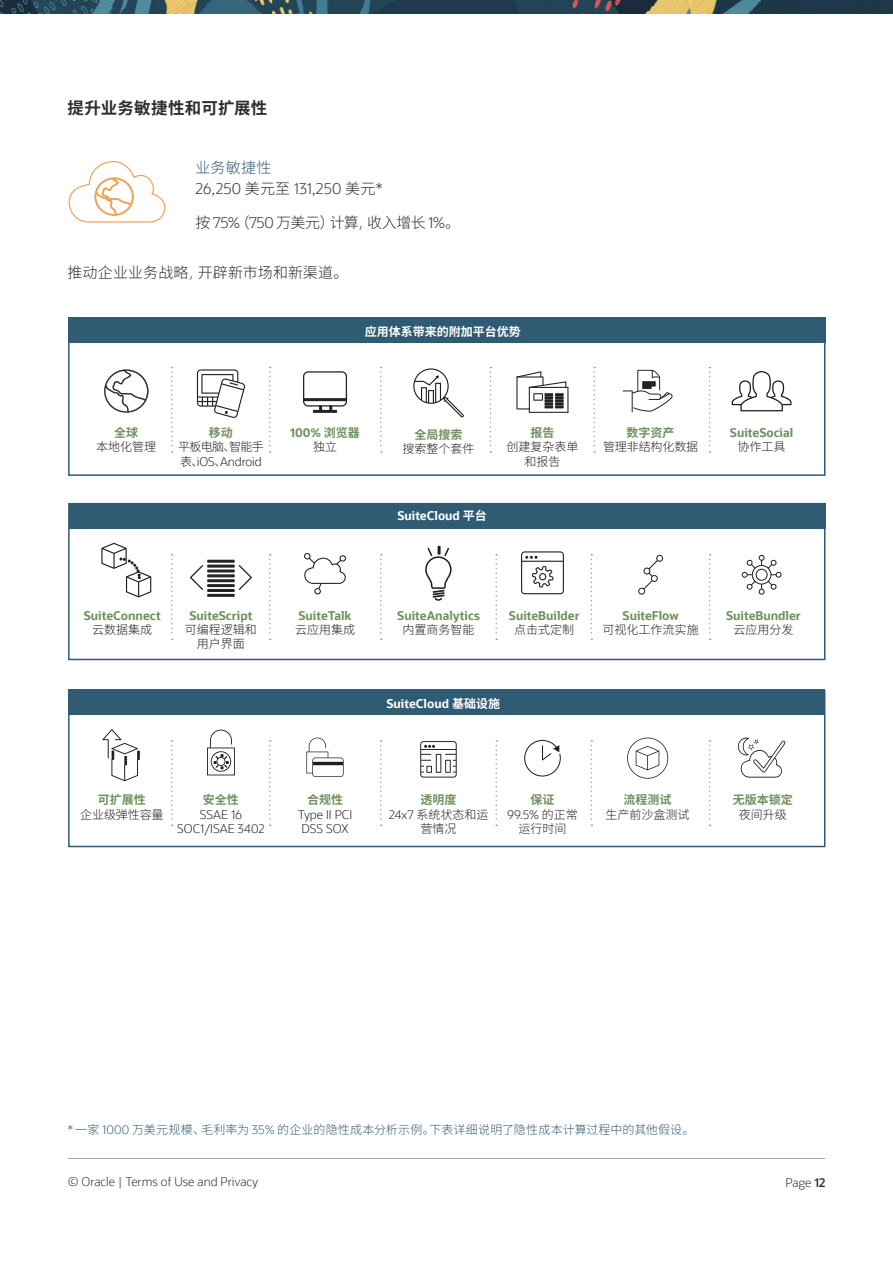
<style>
.page{position:relative;width:893px;height:1263px;background:#fff}
.page>*{position:absolute;margin:0;border:0;box-sizing:border-box;transform-origin:0 0}
.H2_Main_Body_Header{font:700 16.5px "Noto Sans SC";letter-spacing:.01em;color:#312d2a}
.Main_Body_2016{font:300 15px "Noto Sans SC";letter-spacing:-.04em;color:#312d2a}
.Main_Body_2016-2{font:300 15px "Oracle Sans";letter-spacing:.015em;color:#312d2a}
.Main_Body_2016-3{font:300 15px "Noto Sans SC";letter-spacing:.005em;color:#312d2a}
.Main_Body_2016-4{font:300 15px "Noto Sans SC";letter-spacing:.02em;color:#325c72}
.Body{font:700 12px/14.4px "Oracle Sans";color:#6f915d;text-align:center}
.Body-2{font:300 12px/14.4px "Noto Sans SC";color:#231f20;text-align:center}
.Main_Body_2016-5{font:300 12px "Noto Sans SC";letter-spacing:.01em;color:#325c72}
.Body-3{font:300 12px/14.4px "Oracle Sans";color:#231f20;text-align:center}
.t1{font:300 12px "Oracle Sans";color:#312d2a}
.Body-4{font:700 12px "Oracle Sans";color:#fff}
.Body-5{font:700 12px "Noto Sans SC";color:#fff}
.Body-6{font:700 12px/14.4px "Noto Sans SC";color:#6f915d;text-align:center}
.s1{font-family:"Noto Sans SC"}
.s2{font-family:"Oracle Sans"}
.s3{font-family:"Microsoft Ya Hei"}
.s4{font-weight:700;color:#6f915d}
.s5{font-family:"Noto Sans SC";font-weight:300;color:#231f20}
.s6{font-family:"Noto Sans SC";font-weight:700;color:#6f915d}
.s7{font-weight:300;color:#231f20}
.s8{font-weight:600}
</style>
<div class="page">
<img style="left:0;top:0;width:893px;height:13px">
<svg style="left:68px;top:161px;width:97px;height:62px"></svg>
<div style="left:68px;top:319px;width:757px;height:157px;border:2px solid #2f5c72"></div>
<div style="left:68px;top:503px;width:757px;height:157px;border:2px solid #2f5c72"></div>
<div style="left:68px;top:690px;width:757px;height:157px;border:2px solid #2f5c72"></div>
<div style="left:68px;top:317px;width:757px;height:26px;background:#2f5c72"></div>
<svg style="left:104px;top:369px;width:44px;height:44px"></svg>
<svg style="left:303px;top:371px;width:44px;height:42px"></svg>
<svg style="left:516px;top:371px;width:52px;height:42px"></svg>
<svg style="left:623px;top:370px;width:50px;height:42px"></svg>
<svg style="left:732px;top:371px;width:59px;height:40px"></svg>
<svg style="left:413px;top:368px;width:51px;height:49px"></svg>
<svg style="left:197px;top:369px;width:48px;height:49px"></svg>
<div style="left:69px;top:503px;width:756px;height:25px;background:#2f5c72"></div>
<svg style="left:101px;top:543px;width:50px;height:54px"></svg>
<svg style="left:190px;top:560px;width:62px;height:37px"></svg>
<svg style="left:304px;top:553px;width:42px;height:41px"></svg>
<svg style="left:425px;top:546px;width:27px;height:55px"></svg>
<svg style="left:521px;top:551px;width:43px;height:43px"></svg>
<svg style="left:638px;top:554px;width:25px;height:41px"></svg>
<svg style="left:742px;top:555px;width:39px;height:40px"></svg>
<div style="left:68px;top:689px;width:756px;height:26px;background:#2f5c72"></div>
<svg style="left:102px;top:729px;width:38px;height:52px"></svg>
<svg style="left:207px;top:730px;width:28px;height:45px"></svg>
<svg style="left:306px;top:738px;width:38px;height:39px"></svg>
<svg style="left:420px;top:741px;width:37px;height:36px"></svg>
<svg style="left:524px;top:740px;width:37px;height:36px"></svg>
<svg style="left:627px;top:737px;width:41px;height:42px"></svg>
<svg style="left:737px;top:737px;width:49px;height:41px"></svg>
<svg style="left:171px;top:367px;width:2px;height:86px"></svg>
<svg style="left:269px;top:367px;width:2px;height:86px"></svg>
<svg style="left:380px;top:367px;width:2px;height:86px"></svg>
<svg style="left:490px;top:367px;width:1px;height:86px"></svg>
<svg style="left:593px;top:367px;width:2px;height:86px"></svg>
<svg style="left:709px;top:367px;width:2px;height:86px"></svg>
<svg style="left:171px;top:554px;width:2px;height:86px"></svg>
<svg style="left:269px;top:554px;width:2px;height:86px"></svg>
<svg style="left:380px;top:554px;width:2px;height:86px"></svg>
<svg style="left:495px;top:554px;width:2px;height:86px"></svg>
<svg style="left:590px;top:554px;width:2px;height:86px"></svg>
<svg style="left:709px;top:554px;width:2px;height:86px"></svg>
<svg style="left:171px;top:740px;width:2px;height:86px"></svg>
<svg style="left:269px;top:740px;width:2px;height:86px"></svg>
<svg style="left:380px;top:740px;width:2px;height:86px"></svg>
<svg style="left:495px;top:740px;width:2px;height:86px"></svg>
<svg style="left:590px;top:740px;width:2px;height:86px"></svg>
<svg style="left:709px;top:740px;width:2px;height:86px"></svg>
<hr style="left:68px;top:1158px;width:757px;height:1px;background:#a8a9ad">
<p class="H2_Main_Body_Header" style="left:68px;top:99px;width:201px">提升业务敏捷性和可扩展性</p>
<p class="Main_Body_2016-4" style="left:195px;top:159px;width:78px">业务敏捷性</p>
<p class="Main_Body_2016-2" style="left:195px;top:180px;width:189px">26,250 <span class="s1">美元至</span> 131,250 <span class="s1">美元</span>*</p>
<p class="Main_Body_2016" style="left:195px;top:214px;width:266px">按 <span class="s2">75%</span>（<span class="s2">750</span> 万美元）计算<span class="s3">，</span>收入增长 <span class="s2">1%</span>。</p>
<p class="Main_Body_2016-3" style="left:68px;top:264px;width:282px">推动企业业务战略<span class="s3">，</span>开辟新市场和新渠道。</p>
<p class="Body-5" style="left:365px;top:324px;width:157px">应用体系带来的附加平台优势</p>
<p class="Body-2" style="left:96px;top:426px;width:61px"><span class="s4">全球<br></span>本地化管理</p>
<p class="Body-2" style="left:178px;top:426px;width:87px"><span class="s4">移动<br></span>平板电脑、智能手表、<span class="s2">iOS</span>、<span class="s2">Android</span></p>
<p class="Body" style="left:290px;top:426px;width:71px">100% <span class="s1">浏览器</span><span class="s5">独立</span></p>
<p class="Body-2" style="left:403px;top:427px;width:73px"><span class="s4">全局搜索<br></span>搜索整个套件</p>
<p class="Body-2" style="left:506px;top:426px;width:73px"><span class="s4">报告<br></span>创建复杂表单和报告</p>
<p class="Body-2" style="left:603px;top:426px;width:97px"><span class="s4">数字资产<br></span>管理非结构化数据</p>
<p class="Body" style="left:730px;top:425px;width:65px">SuiteSocial<span class="s5">协作工具</span></p>
<p class="Body-4" style="left:397px;top:508px;width:91px">SuiteCloud <span class="s1">平台</span></p>
<p class="Body" style="left:84px;top:608px;width:79px">SuiteConnect<span class="s5">云数据集成</span></p>
<p class="Body" style="left:185px;top:608px;width:73px">SuiteScript<span class="s5">可编程逻辑和用户界面</span></p>
<p class="Body" style="left:295px;top:608px;width:61px;text-align:left">SuiteTalk<span class="s5">云应用集成</span></p>
<p class="Body" style="left:397px;top:608px;width:84px">SuiteAnalytics<span class="s5">内置商务智能</span></p>
<p class="Body" style="left:509px;top:608px;width:72px">SuiteBuilder<span class="s5">点击式定制</span></p>
<p class="Body" style="left:603px;top:608px;width:97px">SuiteFlow<br><span class="s5">可视化工作流实施</span></p>
<p class="Body" style="left:726px;top:608px;width:76px">SuiteBundler<span class="s5">云应用分发</span></p>
<p class="Body-4" style="left:386px;top:695px;width:115px">SuiteCloud <span class="s1">基础设施</span></p>
<p class="Body-2" style="left:80px;top:793px;width:85px"><span class="s4">可扩展性<br></span>企业级弹性容量</p>
<p class="Body-3" style="left:177px;top:793px;width:89px"><span class="s6">安全性<br></span>SSAE 16<br>SOC1/ISAE 3402</p>
<p class="Body-3" style="left:298px;top:793px;width:56px"><span class="s6">合规性<br></span>Type II PCI<br>DSS SOX</p>
<p class="Body-2" style="left:389px;top:793px;width:101px"><span class="s4">透明度<br></span><span class="s2">24x7</span> 系统状态和运营情况</p>
<p class="Body-2" style="left:507px;top:793px;width:72px"><span class="s4">保证<br></span><span class="s2">99.5%</span> 的正常运行时间</p>
<p class="Body-2" style="left:606px;top:793px;width:85px"><span class="s4">流程测试<br></span>生产前沙盒测试</p>
<p class="Body-6" style="left:733px;top:793px;width:62px">无版本锁定<span class="s7">夜间升级</span></p>
<p class="Main_Body_2016-5" style="left:68px;top:1123px;width:628px"><span class="s2">*</span>一家 <span class="s2">1000</span> 万美元规模、毛利率为 <span class="s2">35%</span> 的企业的隐性成本分析示例。下表详细说明了隐性成本计算过程中的其他假设。</p>
<p class="t1" style="left:68px;top:1174px;width:192px">© Oracle | Terms of Use and Privacy</p>
<p class="t1" style="left:785px;top:1175px;width:42px">Page <span class="s8">12</span></p>
</div>
